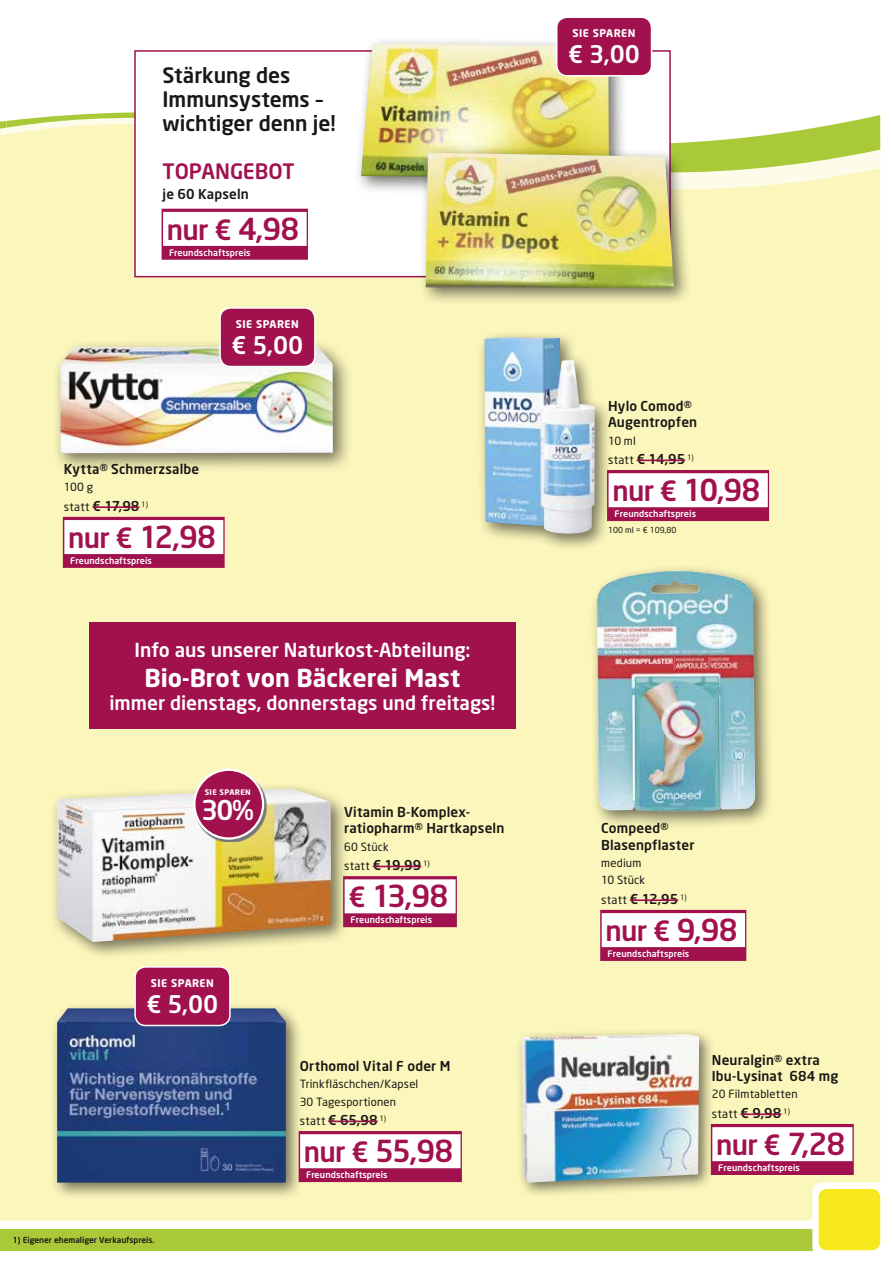
<style>
.page{position:relative;width:893px;height:1263px;background:#fff}
.page>*{position:absolute;margin:0;border:0;box-sizing:border-box;transform-origin:0 0}
._04_Angebotspreis{font:500 30px "Neo Sans";letter-spacing:-.045em;color:#a0114d}
._04_Angebotspreis-2{font:500 27.6px "Neo Sans";letter-spacing:-.025em;color:#a0114d}
.t1{font:500 27px "Neo Sans";color:#fff}
._01_Artikel{font:700 24.45px "Neo Sans";color:#fff}
.t2{font:500 24px "Neo Sans";color:#fff}
._01_Artikel-2{font:500 21px/24px "Neo Sans";letter-spacing:-.005em;color:#181715}
._01_Artikel-3{font:500 21px "Neo Sans";letter-spacing:-.005em;color:#a0114d}
._01_Artikel-4{font:500 19.2px "Neo Sans";color:#fff}
._01_Artikel-5{font:500 13.5px/16.5px "Neo Sans";letter-spacing:.01em;color:#181715}
._03_statt_Preis{font:500 13.5px "Neo Sans";letter-spacing:-.005em;color:#181715}
._03_statt_Preis-2{font:11.55px "Neo Sans";letter-spacing:.025em;color:#181715}
._02_Text{font:11.25px "Neo Sans";letter-spacing:.015em;color:#181715}
.t3{font:700 10.5px "Neo Sans";letter-spacing:.05em;color:#fff}
._07_T_Wirberaten{font:500 9px "Neo Sans";letter-spacing:.01em;color:#fff}
.t4{font:500 8.25px "Neo Sans";color:#181715}
._05_Grundpreis{font:8.25px "Neo Sans";color:#181715}
.t5{font:700 7.65px "Neo Sans";letter-spacing:.05em;color:#fff}
.s1{font-size:30px}
.s2{font-weight:400;font-size:11.55px}
.s3{font-size:27.6px}
.s4{font-weight:500;font-size:13.5px}
</style>
<div class="page">
<div style="left:0;top:209px;width:880px;height:1011px;background:#fbf6bb"></div>
<div style="left:0;top:1229px;width:880px;height:21px;background:#a9c938"></div>
<div style="left:812px;top:1182px;width:74px;height:74px;background:#fff;border-radius:9px"></div>
<div style="left:819px;top:1189px;width:61px;height:61px;background:#f7e81d;border-radius:9px"></div>
<svg style="left:0;top:121px;width:6px;height:88px"></svg>
<svg style="left:6px;top:112px;width:874px;height:115px;background:#ecefb0"></svg>
<div style="left:89px;top:622px;width:427px;height:107px;background:#a0114d"></div>
<div style="left:477px;top:330px;width:136px;height:222px;background:#181715;opacity:.6"></div>
<img style="left:484px;top:337px;width:111px;height:197px">
<div style="left:607px;top:470px;width:162px;height:51px;background:#a0114d"></div>
<div style="left:608px;top:473px;width:160px;height:34px;background:#fff"></div>
<hr style="left:637px;top:459px;width:48px;height:2px;background:#a0114d">
<div style="left:50px;top:782px;width:299px;height:178px;background:#181715;opacity:.6"></div>
<img style="left:57px;top:789px;width:274px;height:153px">
<div style="left:343px;top:876px;width:114px;height:51px;background:#a0114d"></div>
<div style="left:345px;top:879px;width:111px;height:34px;background:#fff"></div>
<hr style="left:373px;top:866px;width:48px;height:1px;background:#a0114d">
<svg style="left:195px;top:771px;width:71px;height:71px"></svg>
<div style="left:194px;top:770px;width:69px;height:68px;background:#a0114d;border-radius:50%"></div>
<div style="left:193px;top:769px;width:71px;height:71px;border:2px solid #fff;border-radius:50%"></div>
<div style="left:515px;top:1027px;width:200px;height:171px;background:#181715;opacity:.6"></div>
<img style="left:522px;top:1034px;width:177px;height:148px">
<div style="left:711px;top:1124px;width:143px;height:51px;background:#a0114d"></div>
<div style="left:712px;top:1127px;width:140px;height:34px;background:#fff"></div>
<hr style="left:740px;top:1113px;width:41px;height:2px;background:#a0114d">
<div style="left:590px;top:563px;width:183px;height:266px;background:#181715;opacity:.6"></div>
<img style="left:597px;top:571px;width:158px;height:240px">
<div style="left:600px;top:910px;width:146px;height:51px;background:#a0114d"></div>
<div style="left:602px;top:913px;width:143px;height:34px;background:#fff"></div>
<hr style="left:630px;top:899px;width:48px;height:2px;background:#a0114d">
<div style="left:50px;top:1001px;width:254px;height:199px;background:#181715;opacity:.6"></div>
<img style="left:57px;top:1008px;width:229px;height:174px">
<div style="left:299px;top:1131px;width:163px;height:51px;background:#a0114d"></div>
<div style="left:300px;top:1134px;width:161px;height:34px;background:#fff"></div>
<hr style="left:328px;top:1120px;width:50px;height:2px;background:#a0114d">
<div style="left:135px;top:967px;width:95px;height:58px;background:#a0114d;border-radius:11px"></div>
<div style="left:134px;top:966px;width:97px;height:60px;border:2px solid #fff;border-radius:11px"></div>
<div style="left:52px;top:339px;width:301px;height:134px;background:#181715;opacity:.6"></div>
<img style="left:61px;top:347px;width:272px;height:106px">
<div style="left:63px;top:517px;width:162px;height:51px;background:#a0114d"></div>
<div style="left:64px;top:520px;width:159px;height:34px;background:#fff"></div>
<hr style="left:92px;top:506px;width:47px;height:2px;background:#a0114d">
<div style="left:220px;top:308px;width:95px;height:59px;background:#a0114d;border-radius:11px"></div>
<div style="left:219px;top:307px;width:97px;height:60px;border:2px solid #fff;border-radius:11px"></div>
<div style="left:134px;top:50px;width:537px;height:227px;background:#fff;border:2px solid #a0114d"></div>
<div style="left:354px;top:36px;width:273px;height:160px;background:#181715;opacity:.6"></div>
<img style="left:361px;top:43px;width:248px;height:134px">
<div style="left:419px;top:145px;width:273px;height:161px;background:#181715;opacity:.6"></div>
<img style="left:426px;top:153px;width:248px;height:135px">
<div style="left:162px;top:209px;width:146px;height:51px;background:#a0114d"></div>
<div style="left:163px;top:212px;width:144px;height:34px;background:#fff"></div>
<div style="left:557px;top:17px;width:94px;height:59px;background:#a0114d;border-radius:11px"></div>
<div style="left:556px;top:16px;width:96px;height:61px;border:2px solid #fff;border-radius:11px"></div>
<p class="_01_Artikel-2" style="left:163px;top:63px;width:162px">Stärkung des<br>Immunsystems –</p>
<p class="_01_Artikel-2" style="left:163px;top:111px;width:175px">wichtiger denn je!</p>
<p class="_01_Artikel-3" style="left:163px;top:158px;width:134px">TOPANGEBOT</p>
<p class="_01_Artikel-5" style="left:163px;top:185px;width:88px">je 60 Kapseln</p>
<p class="_04_Angebotspreis-2" style="left:167px;top:212px;width:134px">nur € <span class="s1">4,98</span></p>
<p class="_07_T_Wirberaten" style="left:169px;top:247px;width:83px">Freundschaftspreis</p>
<p class="t3" style="left:236px;top:318px;width:65px">SIE SPAREN</p>
<p class="t2" style="left:231px;top:330px;width:73px">€ 5,00</p>
<p class="_01_Artikel-5" style="left:64px;top:460px;width:137px">Kytta® Schmerzsalbe</p>
<p class="_02_Text" style="left:64px;top:480px;width:31px">100 g</p>
<p class="_03_statt_Preis" style="left:64px;top:497px;width:86px"><span class="s2">statt</span> € 17,98 <sup>1)</sup></p>
<p class="_04_Angebotspreis" style="left:68px;top:518px;width:149px"><span class="s3">nur €</span> 12,98</p>
<p class="_07_T_Wirberaten" style="left:70px;top:555px;width:83px">Freundschaftspreis</p>
<p class="_01_Artikel-4" style="left:135px;top:638px;width:337px">Info aus unserer Naturkost-Abteilung:</p>
<p class="_01_Artikel" style="left:145px;top:662px;width:317px">Bio-Brot von Bäckerei Mast</p>
<p class="_01_Artikel-4" style="left:109px;top:690px;width:388px">immer dienstags, donnerstags und freitags!</p>
<p class="t5" style="left:205px;top:787px;width:47px">SIE SPAREN</p>
<p class="t1" style="left:201px;top:793px;width:54px">30%</p>
<p class="t3" style="left:151px;top:976px;width:65px">SIE SPAREN</p>
<p class="t2" style="left:146px;top:989px;width:73px">€ 5,00</p>
<p class="t4" style="left:13px;top:1235px;width:143px">1) Eigener ehemaliger Verkaufspreis.</p>
<p class="_01_Artikel-5" style="left:344px;top:803px;width:162px">Vitamin B-Komplex&shy;ratiopharm® Hartkapseln</p>
<p class="_02_Text" style="left:344px;top:840px;width:46px">60 Stück</p>
<p class="_03_statt_Preis" style="left:344px;top:857px;width:87px"><span class="s2">statt</span> € 19,99 <sup>1)</sup></p>
<p class="_04_Angebotspreis" style="left:348px;top:877px;width:101px"><span class="s3">€</span> 13,98</p>
<p class="_07_T_Wirberaten" style="left:351px;top:914px;width:83px">Freundschaftspreis</p>
<p class="_01_Artikel-5" style="left:300px;top:1057px;width:152px">Orthomol Vital F oder M</p>
<p class="_02_Text" style="left:300px;top:1077px;width:120px">Trinkfläschchen/Kapsel</p>
<p class="_02_Text" style="left:300px;top:1094px;width:98px">30 Tagesportionen</p>
<p class="_03_statt_Preis" style="left:300px;top:1111px;width:88px"><span class="s2">statt</span> € 65,98 <sup>1)</sup></p>
<p class="_04_Angebotspreis" style="left:304px;top:1132px;width:151px"><span class="s3">nur €</span> 55,98</p>
<p class="_07_T_Wirberaten" style="left:306px;top:1169px;width:83px">Freundschaftspreis</p>
<p class="t3" style="left:572px;top:27px;width:65px">SIE SPAREN</p>
<p class="t2" style="left:568px;top:39px;width:73px">€ 3,00</p>
<p class="_01_Artikel-5" style="left:608px;top:397px;width:85px">Hylo Comod®</p>
<p class="_01_Artikel-5" style="left:608px;top:414px;width:91px">Augentropfen</p>
<p class="_02_Text" style="left:608px;top:433px;width:29px">10 ml</p>
<p class="_03_statt_Preis" style="left:608px;top:451px;width:87px"><span class="s2">statt</span> € 14,95 <sup>1)</sup></p>
<p class="_04_Angebotspreis" style="left:612px;top:471px;width:150px"><span class="s3">nur €</span> 10,98</p>
<p class="_07_T_Wirberaten" style="left:614px;top:508px;width:83px">Freundschaftspreis</p>
<p class="_05_Grundpreis" style="left:608px;top:525px;width:70px">100 ml = € 109,80</p>
<p class="_01_Artikel-5" style="left:601px;top:819px;width:69px">Compeed®</p>
<p class="_01_Artikel-5" style="left:601px;top:836px;width:95px">Blasenpflaster</p>
<p class="_02_Text" style="left:601px;top:856px;width:42px">medium</p>
<p class="_02_Text" style="left:601px;top:873px;width:45px">10 Stück</p>
<p class="_03_statt_Preis" style="left:601px;top:890px;width:87px"><span class="s2">statt</span> € 12,95 <sup>1)</sup></p>
<p class="_04_Angebotspreis-2" style="left:605px;top:913px;width:134px">nur € <span class="s1">9,98</span></p>
<p class="_07_T_Wirberaten" style="left:608px;top:948px;width:83px">Freundschaftspreis</p>
<p class="_01_Artikel-5" style="left:712px;top:1051px;width:110px">Neuralgin® extra</p>
<p class="_01_Artikel-5" style="left:712px;top:1067px;width:128px">Ibu-Lysinat 684 mg</p>
<p class="_02_Text" style="left:712px;top:1087px;width:87px">20 Filmtabletten</p>
<p class="_03_statt_Preis-2" style="left:712px;top:1107px;width:80px">statt <span class="s4">€ 9,98</span> <sup>1)</sup></p>
<p class="_04_Angebotspreis-2" style="left:716px;top:1127px;width:131px">nur € <span class="s1">7,28</span></p>
<p class="_07_T_Wirberaten" style="left:718px;top:1162px;width:83px">Freundschaftspreis</p>
</div>
